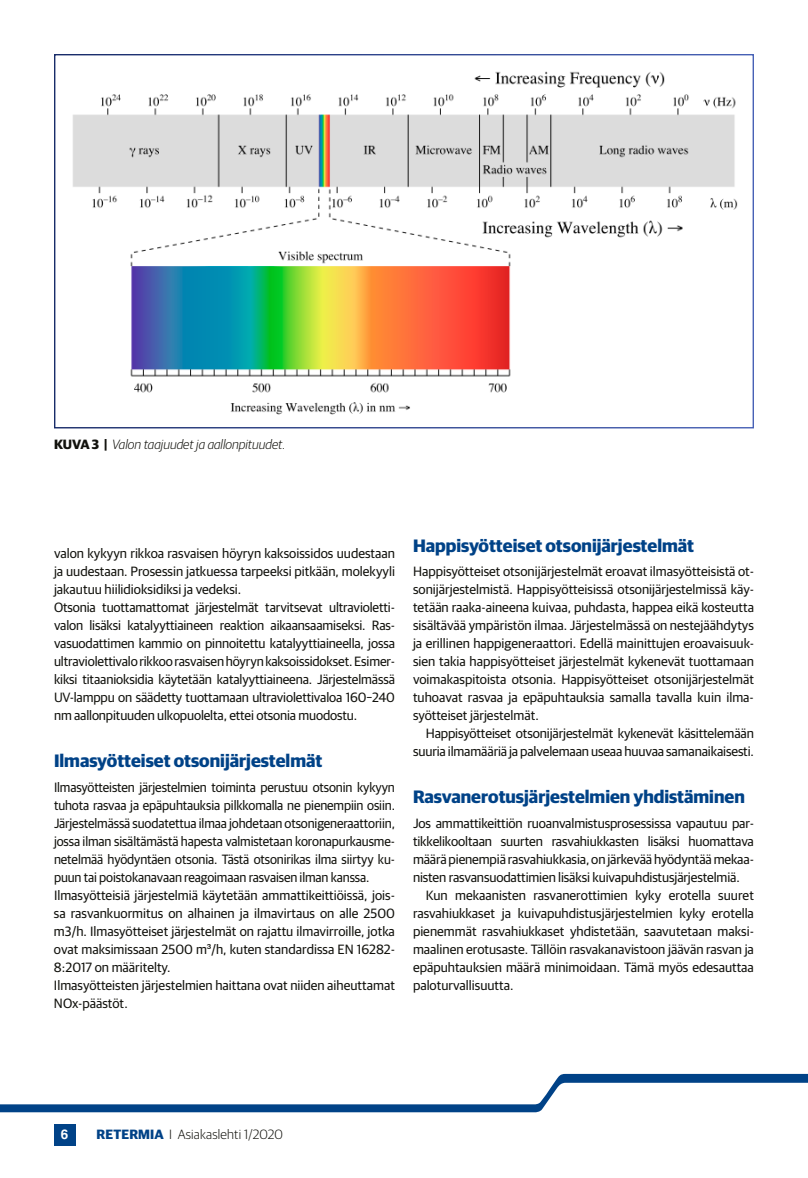
<style>
.page{position:relative;width:808px;height:1178px;background:#fff}
.page>*{position:absolute;margin:0;border:0;box-sizing:border-box;transform-origin:0 0}
.t1{font:700 18px "Guardian Sans";color:#004287}
.t2{font:13.5px/18px "Guardian Sans";letter-spacing:-.01em;color:#12120d;text-align:justify}
.t3{font:italic 300 13.5px "Guardian Sans";color:#12120d}
.t4{font:300 13.5px "Guardian Sans";letter-spacing:.015em;color:#12120d}
.t5{font:700 13.5px "Helvetica";color:#fff}
.s1{font-weight:700;font-style:normal}
.s2{font-family:"Arial"}
.s3{font-weight:700;color:#004287}
</style>
<div class="page">
<div style="left:54px;top:1124px;width:21px;height:21px;background:#004287"></div>
<svg style="left:0;top:1074px;width:808px;height:38px"></svg>
<img style="left:73px;top:71px;width:665px;height:344px">
<p class="t3" style="left:54px;top:435px;width:233px"><span class="s1">KUVA 3 |</span> Valon taajuudet ja aallonpituudet.</p>
<p class="t2" style="left:54px;top:543px;width:342px;text-align:left">valon kykyyn rikkoa rasvaisen höyryn kaksoissidos uudestaan ja uudestaan. Prosessin jatkuessa tarpeeksi pitkään, molekyyli jakautuu hiilidioksidiksi ja vedeksi.<br>Otsonia tuottamattomat järjestelmät tarvitsevat ultravioletti&shy;valon lisäksi katalyyttiaineen reaktion aikaansaamiseksi. Ras&shy;vasuodattimen kammio on pinnoitettu katalyyttiaineella, jossa ultraviolettivalo rikkoo rasvaisen höyryn kaksoissidokset. Esimer&shy;kiksi titaanioksidia käytetään katalyyttiaineena. Järjestelmässä UV-lamppu on säädetty tuottamaan ultraviolettivaloa 160–240 nm aallonpituuden ulkopuolelta, ettei otsonia muodostu.</p>
<h1 class="t1" style="left:54px;top:747px;width:270px">Ilmasyötteiset otsonijärjestelmät</h1>
<p class="t2" style="left:54px;top:777px;width:342px;text-align:left">Ilmasyötteisten järjestelmien toiminta perustuu otsonin kykyyn tuhota rasvaa ja epäpuhtauksia pilkkomalla ne pienempiin osiin.<br>Järjestelmässä suodatettua ilmaa johdetaan otsonigeneraattoriin, jossa ilman sisältämästä hapesta valmistetaan koronapurkausme&shy;netelmää hyödyntäen otsonia. Tästä otsonirikas ilma siirtyy ku&shy;puun tai poistokanavaan reagoimaan rasvaisen ilman kanssa.<br>Ilmasyötteisiä järjestelmiä käytetään ammattikeittiöissä, jois&shy;sa rasvankuormitus on alhainen ja ilmavirtaus on alle 2500 m3/h. Ilmasyötteiset järjestelmät on rajattu ilmavirroille, jotka ovat maksimissaan 2500 m<span class="s2">³</span>/h, kuten standardissa EN 16282- 8:2017 on määritelty.<br>Ilmasyötteisten järjestelmien haittana ovat niiden aiheuttamat NOx-päästöt.</p>
<h1 class="t1" style="left:413px;top:533px;width:283px">Happisyötteiset otsonijärjestelmät</h1>
<p class="t2" style="left:413px;top:561px;width:342px">Happisyötteiset otsonijärjestelmät eroavat ilmasyötteisistä ot&shy;sonijärjestelmistä. Happisyötteisissä otsonijärjestelmissä käy&shy;tetään raaka-aineena kuivaa, puhdasta, happea eikä kosteutta sisältävää ympäristön ilmaa. Järjestelmässä on nestejäähdytys ja erillinen happigeneraattori. Edellä mainittujen eroavaisuuk&shy;sien takia happisyötteiset järjestelmät kykenevät tuottamaan voimakaspitoista otsonia. Happisyötteiset otsonijärjestelmät tuhoavat rasvaa ja epäpuhtauksia samalla tavalla kuin ilma&shy;syötteiset järjestelmät.</p>
<p class="t2" style="left:413px;top:723px;width:342px;text-align:right">Happisyötteiset otsonijärjestelmät kykenevät käsittelemään suuria ilmamääriä ja palvelemaan useaa huuvaa samanaikaisesti.</p>
<h1 class="t1" style="left:413px;top:783px;width:333px">Rasvanerotusjärjestelmien yhdistäminen</h1>
<p class="t2" style="left:413px;top:813px;width:342px">Jos ammattikeittiön ruoanvalmistusprosessissa vapautuu par&shy;tikkelikooltaan suurten rasvahiukkasten lisäksi huomattava määrä pienempiä rasvahiukkasia, on järkevää hyödyntää mekaa&shy;nisten rasvansuodattimien lisäksi kuivapuhdistusjärjestelmiä.</p>
<p class="t2" style="left:413px;top:885px;width:342px;text-indent:13px">Kun mekaanisten rasvanerottimien kyky erotella suuret rasvahiukkaset ja kuivapuhdistusjärjestelmien kyky erotella pienemmät rasvahiukkaset yhdistetään, saavutetaan maksi&shy;maalinen erotusaste. Tällöin rasvakanavistoon jäävän rasvan ja epäpuhtauksien määrä minimoidaan. Tämä myös edesauttaa paloturvallisuutta.</p>
<p class="t5" style="left:61px;top:1126px;width:9px">6</p>
<p class="t4" style="left:97px;top:1125px;width:188px"><span class="s3">RETERMIA</span> I Asiakaslehti 1/2020</p>
</div>
